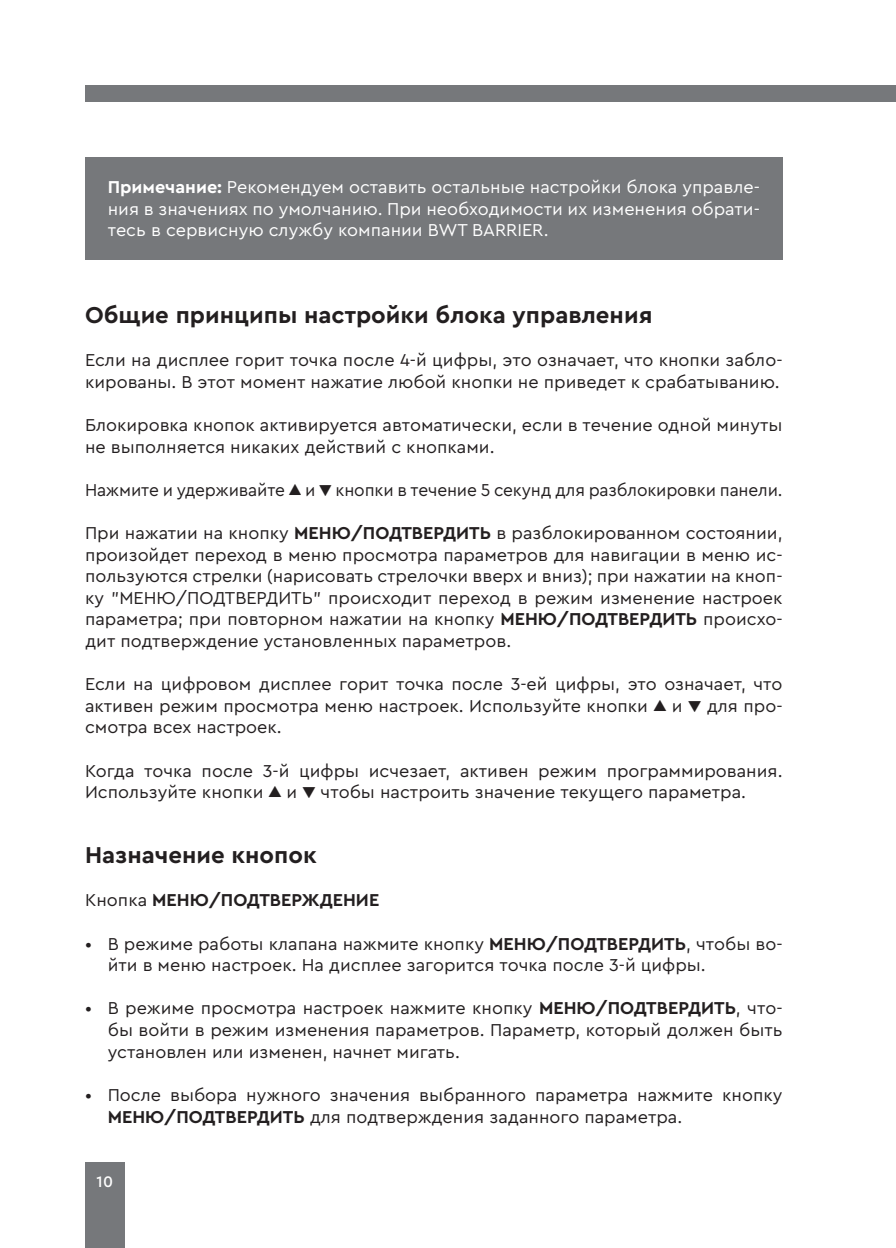
<style>
.page{position:relative;width:896px;height:1248px;background:#fff}
.page>*{position:absolute;margin:0;border:0;box-sizing:border-box;transform-origin:0 0}
.t1{font:700 24px "Cera PRO";color:#231f20}
.t2{font:18px/21.6px "Cera PRO";color:#231f20}
.t3{font:18px/21.6px "Cera PRO";color:#fff;text-align:justify}
.t4{font:18px "Cera PRO";color:#231f20;scale:.96 1}
.t5{font:700 18px "Cera PRO";color:#231f20}
.t6{font:500 16px "Cera PRO";color:#fff}
.s1{font-weight:700}
.s2{font-weight:400}
</style>
<div class="page">
<div style="left:867px;top:85px;width:29px;height:16px;background:#76787b"></div>
<div style="left:85px;top:85px;width:782px;height:16px;background:#76787b"></div>
<div style="left:85px;top:1162px;width:40px;height:85px;background:#76787b"></div>
<div style="left:85px;top:157px;width:697px;height:102px;background:#76787b"></div>
<p class="t3" style="left:108px;top:175px;width:653px"><span class="s1">Примечание:</span> Рекомендуем оставить остальные настройки блока управле&shy;ния в значениях по умолчанию. При необходимости их изменения обрати&shy;тесь в сервисную службу компании BWT BARRIER.</p>
<h1 class="t1" style="left:85px;top:299px;width:569px">Общие принципы настройки блока управления</h1>
<p class="t2" style="left:85px;top:348px;width:699px">Если на дисплее горит точка после 4-й цифры, это означает, что кнопки забло&shy;кированы. В этот момент нажатие любой кнопки не приведет к срабатыванию.</p>
<p class="t2" style="left:85px;top:413px;width:699px">Блокировка кнопок активируется автоматически, если в течение одной минуты не выполняется никаких действий с кнопками.</p>
<p class="t4" style="left:85px;top:477px;width:728px">Нажмите и удерживайте ▲ и ▼ кнопки в течение 5 секунд для разблокировки панели.</p>
<p class="t2" style="left:85px;top:521px;width:699px;text-align:justify">При нажатии на кнопку <span class="s1">МЕНЮ/ПОДТВЕРДИТЬ</span> в разблокированном состоянии, произойдет переход в меню просмотра параметров для навигации в меню ис&shy;пользуются стрелки (нарисовать стрелочки вверх и вниз); при нажатии на кноп&shy;ку "МЕНЮ/ПОДТВЕРДИТЬ" происходит переход в режим изменение настроек параметра; при повторном нажатии на кнопку <span class="s1">МЕНЮ/ПОДТВЕРДИТЬ</span> происхо&shy;дит подтверждение установленных параметров.</p>
<p class="t2" style="left:85px;top:672px;width:699px;text-align:justify">Если на цифровом дисплее горит точка после 3-ей цифры, это означает, что активен режим просмотра меню настроек. Используйте кнопки ▲ и ▼ для про&shy;смотра всех настроек.</p>
<p class="t2" style="left:85px;top:759px;width:699px">Когда точка после 3-й цифры исчезает, активен режим программирования.<br>Используйте кнопки ▲ и ▼ чтобы настроить значение текущего параметра.</p>
<h1 class="t1" style="left:85px;top:839px;width:233px">Назначение кнопок</h1>
<p class="t5" style="left:85px;top:888px;width:296px"><span class="s2">Кнопка</span> МЕНЮ/ПОДТВЕРЖДЕНИЕ</p>
<p class="t2" style="left:108px;top:931px;width:676px;text-indent:-23px">• В режиме работы клапана нажмите кнопку <span class="s1">МЕНЮ/ПОДТВЕРДИТЬ</span>, чтобы во&shy;йти в меню настроек. На дисплее загорится точка после 3-й цифры.</p>
<p class="t2" style="left:108px;top:996px;width:676px;text-align:justify;text-indent:-23px">• В режиме просмотра настроек нажмите кнопку <span class="s1">МЕНЮ/ПОДТВЕРДИТЬ</span>, что&shy;бы войти в режим изменения параметров. Параметр, который должен быть установлен или изменен, начнет мигать.</p>
<p class="t2" style="left:108px;top:1083px;width:676px;text-indent:-23px">• После выбора нужного значения выбранного параметра нажмите кнопку<br><span class="s1">МЕНЮ/ПОДТВЕРДИТЬ</span> для подтверждения заданного параметра.</p>
<p class="t6" style="left:97px;top:1170px;width:18px">10</p>
</div>
